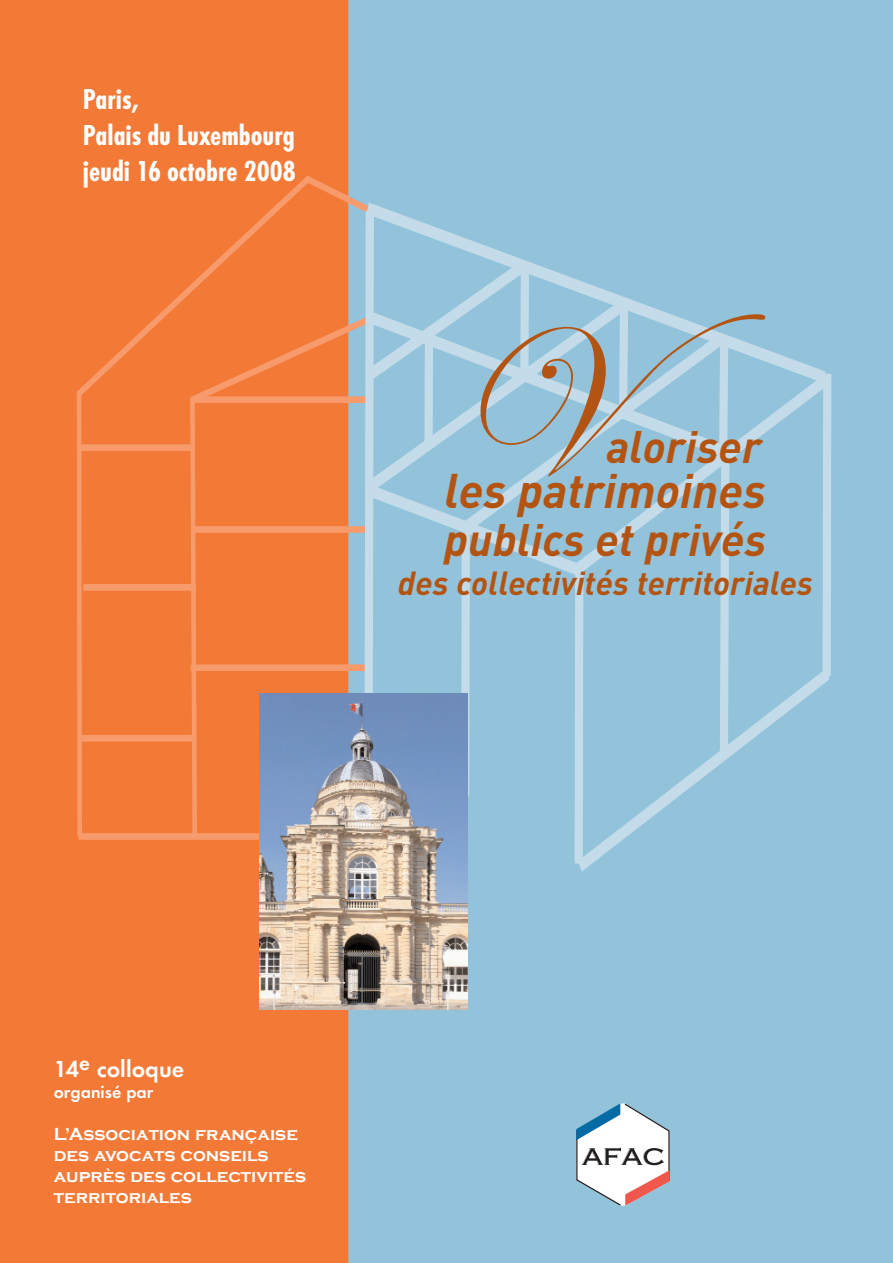
<style>
.page{position:relative;width:893px;height:1263px;background:#fff}
.page>*{position:absolute;margin:0;border:0;box-sizing:border-box;transform-origin:0 0}
.t1{font:210px "Edwardian Script ITC";color:#b45412}
.t2{font:italic 700 48px "DIN";color:#b45412}
.t3{font:italic 700 45px "DIN";color:#b45412}
.t4{font:italic 700 33px "DIN";color:#b45412}
.t5{font:700 condensed 30px/36px "Futura T";color:#fff}
.t6{font:600 24px "Futura T";color:#fff}
.t7{font:700 18px/21px "Copperplate Gothic";color:#fff}
.t8{font:600 18px "Futura T";color:#fff}
</style>
<div class="page">
<div style="left:0;top:0;width:348px;height:1263px;background:#f37937"></div>
<div style="left:348px;top:0;width:545px;height:1263px;background:#93c3da"></div>
<svg style="left:73px;top:172px;width:303px;height:670px;background:#ef7d40"></svg>
<svg style="left:79px;top:310px;width:281px;height:532px;background:#f07d3f"></svg>
<div style="left:358px;top:194px;width:476px;height:198px;background:#93c3da"></div>
<div style="left:81px;top:736px;width:113px;height:5px;background:#f89b6c"></div>
<div style="left:80px;top:445px;width:112px;height:5px;background:#f89b6c"></div>
<div style="left:194px;top:527px;width:177px;height:5px;background:#f89b6c"></div>
<div style="left:191px;top:665px;width:177px;height:5px;background:#f89b6c"></div>
<svg style="left:360px;top:199px;width:478px;height:683px;background:#99c6db"></svg>
<div style="left:78px;top:834px;width:290px;height:5px;background:#f89b6c"></div>
<svg style="left:563px;top:333px;width:275px;height:436px;background:#9ac6dc"></svg>
<div style="left:572px;top:1101px;width:102px;height:108px;background:#93c3da"></div>
<svg style="left:576px;top:1103px;width:94px;height:103px"></svg>
<img style="left:260px;top:694px;width:208px;height:315px">
<h3 class="t5" style="left:83px;top:84px;width:214px">Paris,<br>Palais du Luxembourg jeudi 16 octobre 2008</h3>
<h1 class="t1" style="left:449px;top:285px;width:318px">V</h1>
<h3 class="t3" style="left:606px;top:431px;width:157px">aloriser</h3>
<h2 class="t2" style="left:444px;top:474px;width:323px">les patrimoines</h2>
<h3 class="t3" style="left:444px;top:524px;width:323px">publics et privés</h3>
<h3 class="t4" style="left:398px;top:572px;width:416px">des collectivités territoriales</h3>
<h3 class="t6" style="left:54px;top:1059px;width:132px">14<sup>e</sup> colloque</h3>
<p class="t8" style="left:54px;top:1084px;width:101px">organisé par</p>
<p class="t7" style="left:54px;top:1124px;width:254px">L’Association française des avocats conseils auprès des collectivités territoriales</p>
</div>
